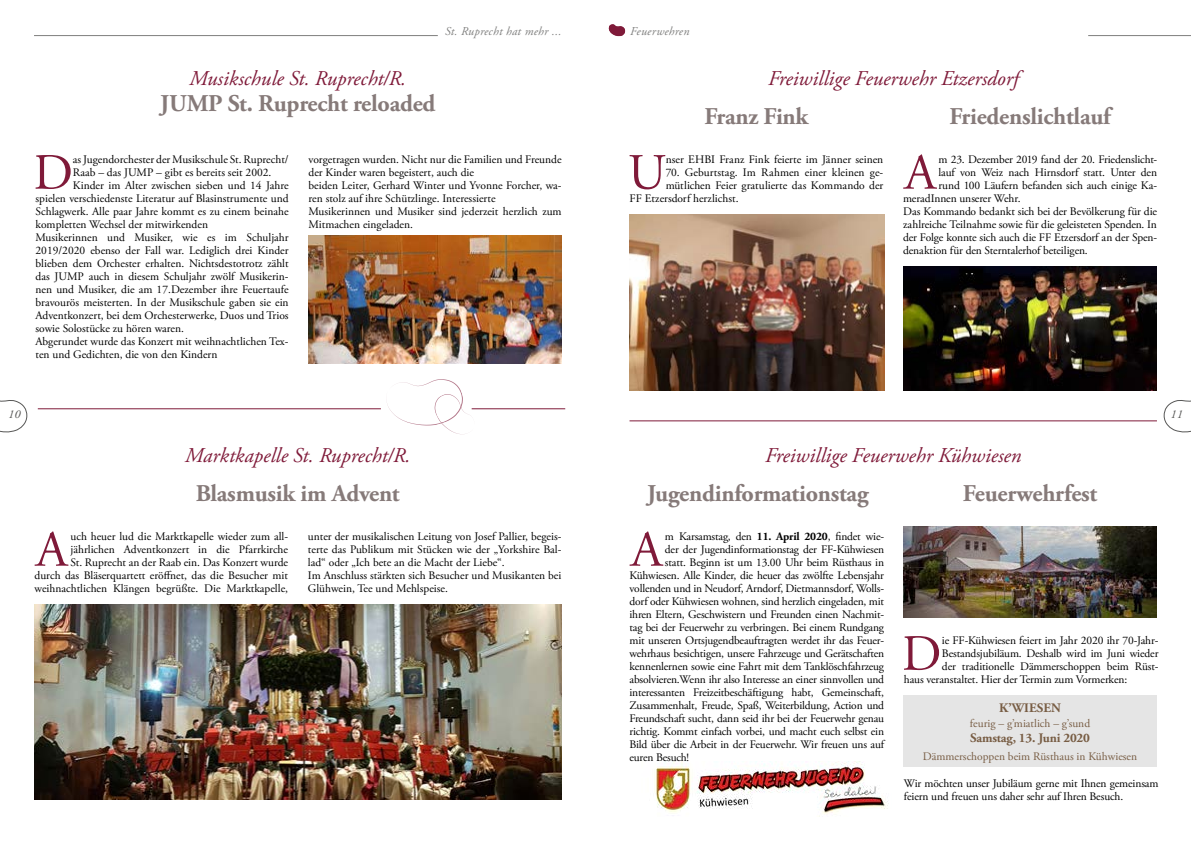
<style>
.page{position:relative;width:1191px;height:842px;background:#fff}
.page>*{position:absolute;margin:0;border:0;box-sizing:border-box;transform-origin:0 0}
.t1{font:50.7px "Adobe Garamond Pro";color:#7f1a39}
.t2{font:700 24px "Adobe Garamond Pro";letter-spacing:-.01em;color:#867a79}
.t3{font:italic 21px "Adobe Garamond Pro";color:#7f1a39}
.t4{font:700 13px "Adobe Garamond Pro";letter-spacing:-.01em;color:#785d44}
.t5{font:italic 12px "Adobe Garamond Pro";letter-spacing:.025em;color:#7e7e7d}
.t6{font:italic 12px "Adobe Garamond Pro";color:#575756}
.t7{font:11.5px/13px "Adobe Garamond Pro";letter-spacing:-.005em;color:#000}
.t8{font:11.5px "Adobe Garamond Pro";color:#785d44}
.s1{font-weight:700}
</style>
<div class="page">
<svg style="left:1164px;top:400px;width:27px;height:33px"></svg>
<hr style="left:34px;top:35px;width:404px;height:1px;background:#7e7e7d">
<svg style="left:0;top:400px;width:27px;height:33px"></svg>
<img style="left:654px;top:761px;width:235px;height:53px">
<hr style="left:1088px;top:35px;width:103px;height:1px;background:#7e7e7d">
<svg style="left:608px;top:24px;width:17px;height:13px"></svg>
<img style="left:629px;top:215px;width:255px;height:175px">
<img style="left:903px;top:267px;width:254px;height:123px">
<hr style="left:629px;top:421px;width:528px;height:1px;background:#7f1a39">
<div style="left:903px;top:695px;width:254px;height:72px;background:#e5e5e5"></div>
<img style="left:34px;top:605px;width:527px;height:195px">
<img style="left:308px;top:235px;width:254px;height:128px">
<hr style="left:471px;top:409px;width:94px;height:1px;background:#7f1a39">
<hr style="left:38px;top:409px;width:343px;height:1px;background:#7f1a39">
<svg style="left:387px;top:379px;width:87px;height:55px"></svg>
<img style="left:903px;top:527px;width:254px;height:91px">
<p class="t5" style="left:445px;top:24px;width:118px">St. Ruprecht hat mehr ...</p>
<h3 class="t3" style="left:189px;top:65px;width:218px">Musikschule St. Ruprecht/R.</h3>
<h2 class="t2" style="left:160px;top:89px;width:277px">JUMP St. Ruprecht reloaded</h2>
<h1 class="t1" style="left:33px;top:142px;width:41px">D</h1>
<p class="t7" style="left:73px;top:153px;width:217px">as Jugendorchester der Musikschule St. Ruprecht/</p>
<p class="t7" style="left:73px;top:166px;width:200px">Raab – das JUMP – gibt es bereits seit 2002.</p>
<p class="t7" style="left:73px;top:179px;width:217px">Kinder im Alter zwischen sieben und 14 Jahre</p>
<p class="t7" style="left:36px;top:192px;width:255px">spielen verschiedenste Literatur auf Blasinstrumente und</p>
<p class="t7" style="left:36px;top:205px;width:255px">Schlagwerk. Alle paar Jahre kommt es zu einem beinahe</p>
<p class="t7" style="left:36px;top:218px;width:174px">kompletten Wechsel der mitwirkenden</p>
<p class="t7" style="left:36px;top:231px;width:255px">Musikerinnen und Musiker, wie es im Schuljahr</p>
<p class="t7" style="left:36px;top:244px;width:255px">2019/2020 ebenso der Fall war. Lediglich drei Kinder</p>
<p class="t7" style="left:36px;top:257px;width:255px">blieben dem Orchester erhalten. Nichtsdestotrotz zählt</p>
<p class="t7" style="left:36px;top:270px;width:255px">das JUMP auch in diesem Schuljahr zwölf Musikerin-</p>
<p class="t7" style="left:36px;top:283px;width:255px">nen und Musiker, die am 17.Dezember ihre Feuertaufe</p>
<p class="t7" style="left:36px;top:296px;width:255px">bravourös meisterten. In der Musikschule gaben sie ein</p>
<p class="t7" style="left:36px;top:309px;width:255px">Adventkonzert, bei dem Orchesterwerke, Duos und Trios</p>
<p class="t7" style="left:36px;top:322px;width:150px">sowie Solostücke zu hören waren.</p>
<p class="t7" style="left:36px;top:335px;width:255px">Abgerundet wurde das Konzert mit weihnachtlichen Tex-</p>
<p class="t7" style="left:36px;top:348px;width:183px">ten und Gedichten, die von den Kindern</p>
<p class="t7" style="left:308px;top:153px;width:255px">vorgetragen wurden. Nicht nur die Familien und Freunde der Kinder waren begeistert, auch die<br>beiden Leiter, Gerhard Winter und Yvonne Forcher, wa&shy;ren stolz auf ihre Schützlinge. Interessierte<br>Musikerinnen und Musiker sind jederzeit herzlich zum Mitmachen eingeladen.</p>
<p class="t5" style="left:630px;top:24px;width:61px">Feuerwehren</p>
<h3 class="t3" style="left:768px;top:65px;width:252px">Freiwillige Feuerwehr Etzersdorf</h3>
<h2 class="t2" style="left:704px;top:102px;width:105px">Franz Fink</h2>
<h2 class="t2" style="left:949px;top:102px;width:163px">Friedenslichtlauf</h2>
<h1 class="t1" style="left:628px;top:142px;width:39px">U</h1>
<p class="t7" style="left:666px;top:153px;width:219px">nser EHBI Franz Fink feierte im Jänner seinen</p>
<p class="t7" style="left:666px;top:166px;width:219px">70. Geburtstag. Im Rahmen einer kleinen ge-</p>
<p class="t7" style="left:666px;top:179px;width:219px">mütlichen Feier gratulierte das Kommando der</p>
<p class="t7" style="left:629px;top:192px;width:111px">FF Etzersdorf herzlichst.</p>
<h1 class="t1" style="left:904px;top:142px;width:33px">A</h1>
<p class="t7" style="left:938px;top:153px;width:220px">m 23. Dezember 2019 fand der 20. Friedenslicht-</p>
<p class="t7" style="left:938px;top:166px;width:220px">lauf von Weiz nach Hirnsdorf statt. Unter den</p>
<p class="t7" style="left:938px;top:179px;width:220px">rund 100 Läufern befanden sich auch einige Ka-</p>
<p class="t7" style="left:903px;top:192px;width:119px">meradInnen unserer Wehr.</p>
<p class="t7" style="left:903px;top:205px;width:255px">Das Kommando bedankt sich bei der Bevölkerung für die</p>
<p class="t7" style="left:903px;top:218px;width:255px">zahlreiche Teilnahme sowie für die geleisteten Spenden. In</p>
<p class="t7" style="left:903px;top:231px;width:255px">der Folge konnte sich auch die FF Etzersdorf an der Spen-</p>
<p class="t7" style="left:903px;top:244px;width:186px">denaktion für den Sterntalerhof beteiligen.</p>
<p class="t6" style="left:8px;top:407px;width:14px">10</p>
<h3 class="t3" style="left:185px;top:442px;width:227px">Marktkapelle St. Ruprecht/R.</h3>
<h3 class="t3" style="left:765px;top:442px;width:258px">Freiwillige Feuerwehr Kühwiesen</h3>
<h2 class="t2" style="left:196px;top:479px;width:205px">Blasmusik im Advent</h2>
<h2 class="t2" style="left:647px;top:479px;width:223px">Jugendinformationstag</h2>
<h2 class="t2" style="left:963px;top:479px;width:136px">Feuerwehrfest</h2>
<h1 class="t1" style="left:36px;top:519px;width:33px">A</h1>
<p class="t7" style="left:35px;top:530px;width:255px;text-align:right">uch heuer lud die Marktkapelle wieder zum all&shy;jährlichen Adventkonzert in die Pfarrkirche<br>St. Ruprecht an der Raab ein. Das Konzert wurde<br>durch das Bläserquartett eröffnet, das die Besucher mit weihnachtlichen Klängen begrüßte. Die Marktkapelle,</p>
<p class="t7" style="left:308px;top:530px;width:255px">unter der musikalischen Leitung von Josef Pallier, begeis&shy;terte das Publikum mit Stücken wie der „Yorkshire Bal&shy;lad“ oder „Ich bete an die Macht der Liebe“.<br>Im Anschluss stärkten sich Besucher und Musikanten bei Glühwein, Tee und Mehlspeise.</p>
<h1 class="t1" style="left:631px;top:519px;width:33px">A</h1>
<p class="t7" style="left:665px;top:530px;width:221px">m Karsamstag, den <span class="s1">11. April 2020</span>, findet wie-</p>
<p class="t7" style="left:665px;top:543px;width:221px">der der Jugendinformationstag der FF-Kühwiesen</p>
<p class="t7" style="left:665px;top:556px;width:221px">statt. Beginn ist um 13.00 Uhr beim Rüsthaus in</p>
<p class="t7" style="left:629px;top:569px;width:256px">Kühwiesen. Alle Kinder, die heuer das zwölfte Lebensjahr</p>
<p class="t7" style="left:629px;top:582px;width:256px">vollenden und in Neudorf, Arndorf, Dietmannsdorf, Wolls-</p>
<p class="t7" style="left:629px;top:595px;width:256px">dorf oder Kühwiesen wohnen, sind herzlich eingeladen, mit</p>
<p class="t7" style="left:629px;top:608px;width:256px">ihren Eltern, Geschwistern und Freunden einen Nachmit-</p>
<p class="t7" style="left:629px;top:621px;width:256px">tag bei der Feuerwehr zu verbringen. Bei einem Rundgang</p>
<p class="t7" style="left:629px;top:634px;width:256px">mit unseren Ortsjugendbeauftragten werdet ihr das Feuer-</p>
<p class="t7" style="left:629px;top:647px;width:256px">wehrhaus besichtigen, unsere Fahrzeuge und Gerätschaften</p>
<p class="t7" style="left:629px;top:660px;width:256px">kennenlernen sowie eine Fahrt mit dem Tanklöschfahrzeug</p>
<p class="t7" style="left:629px;top:673px;width:256px">absolvieren.Wenn ihr also Interesse an einer sinnvollen und</p>
<p class="t7" style="left:629px;top:686px;width:256px">interessanten Freizeitbeschäftigung habt, Gemeinschaft,</p>
<p class="t7" style="left:629px;top:699px;width:256px">Zusammenhalt, Freude, Spaß, Weiterbildung, Action und</p>
<p class="t7" style="left:629px;top:712px;width:256px">Freundschaft sucht, dann seid ihr bei der Feuerwehr genau</p>
<p class="t7" style="left:629px;top:725px;width:256px">richtig. Kommt einfach vorbei, und macht euch selbst ein</p>
<p class="t7" style="left:629px;top:738px;width:256px">Bild über die Arbeit in der Feuerwehr. Wir freuen uns auf</p>
<p class="t7" style="left:629px;top:751px;width:61px">euren Besuch!</p>
<h1 class="t1" style="left:902px;top:623px;width:41px">D</h1>
<p class="t7" style="left:942px;top:634px;width:218px">ie FF-Kühwiesen feiert im Jahr 2020 ihr 70-Jahr-</p>
<p class="t7" style="left:942px;top:647px;width:218px">Bestandsjubiläum. Deshalb wird im Juni wieder</p>
<p class="t7" style="left:942px;top:660px;width:218px">der traditionelle Dämmerschoppen beim Rüst-</p>
<p class="t7" style="left:904px;top:673px;width:225px">haus veranstaltet. Hier der Termin zum Vormerken:</p>
<p class="t4" style="left:999px;top:700px;width:63px">K’WIESEN</p>
<p class="t8" style="left:970px;top:716px;width:122px">feurig – g’miatlich – g’sund</p>
<p class="t4" style="left:970px;top:730px;width:121px">Samstag, 13. Juni 2020</p>
<p class="t8" style="left:923px;top:749px;width:216px">Dämmerschoppen beim Rüsthaus in Kühwiesen</p>
<p class="t7" style="left:904px;top:777px;width:256px">Wir möchten unser Jubiläum gerne mit Ihnen gemeinsam feiern und freuen uns daher sehr auf Ihren Besuch.</p>
<p class="t6" style="left:1170px;top:407px;width:14px">11</p>
</div>
